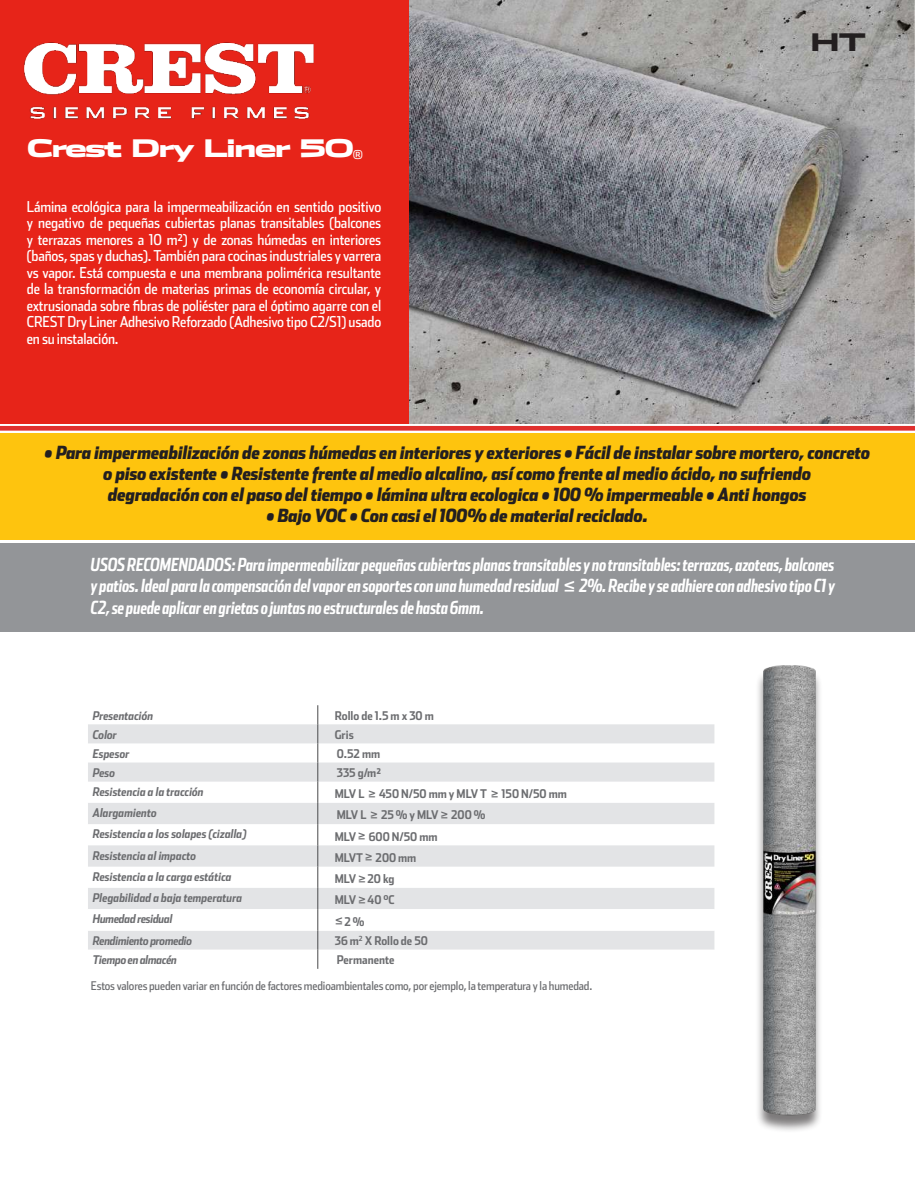
<style>
.page{position:relative;width:915px;height:1191px;background:#fff}
.page>*{position:absolute;margin:0;border:0;box-sizing:border-box;transform-origin:0 0}
.t1{font:900 24px "Stainless Ext";letter-spacing:-.075em;color:#fff}
.t2{font:900 24px "Stainless Ext";color:#231f20}
.t3{font:italic 900 18px/21px "Stainless Cond";letter-spacing:-.01em;color:#231f20;text-align:center}
.t4{font:italic 700 18px/21.6px "Stainless Comp";letter-spacing:-.01em;color:#fff;text-align:justify}
.t5{font:15px/16.5px "Stainless Cond";letter-spacing:-.01em;color:#fff;text-align:justify}
.t6{font:italic 700 12px "Stainless Cond";color:#6c6d70}
.t7{font:700 12px "Stainless Cond";color:#6c6d70}
.t8{font:12px "Stainless Cond";letter-spacing:-.01em;color:#6c6d70}
.t9{font:italic 700 12px "Stainless Cond";letter-spacing:-.025em;color:#6c6d70}
.s1{font-family:"Helvetica Neue";font-weight:500;font-style:normal}
.s2{font-family:"Helvetica Neue"}
.s3{font-family:"Helvetica Neue";font-weight:500}
</style>
<div class="page">
<svg style="left:88px;top:705px;width:626px;height:263px"></svg>
<svg style="left:0;top:425px;width:914px;height:6px"></svg>
<img style="left:408px;top:0;width:506px;height:423px">
<div style="left:0;top:0;width:408px;height:423px;background:#e72419"></div>
<img style="left:23px;top:42px;width:291px;height:78px">
<div style="left:0;top:432px;width:914px;height:107px;background:#fec40e"></div>
<div style="left:0;top:543px;width:914px;height:88px;background:#939598"></div>
<img style="left:758px;top:665px;width:62px;height:461px">
<h1 class="t1" style="left:27px;top:134px;width:337px">Crest Dry Liner 50<sub>®</sub></h1>
<p class="t5" style="left:27px;top:198px;width:356px">Lámina ecológica para la impermeabilización en sentido positivo y negativo de pequeñas cubiertas planas transitables (balcones y terrazas menores a 10 m²) y de zonas húmedas en interiores (baños, spas y duchas). También para cocinas industriales y varrera vs vapor. Está compuesta e una membrana polimérica resultante de la transformación de materias primas de economía circular, y extrusionada sobre fibras de poliéster para el óptimo agarre con el CREST Dry Liner Adhesivo Reforzado (Adhesivo tipo C2/S1) usado en su instalación.</p>
<h1 class="t2" style="left:810px;top:28px;width:58px">HT</h1>
<p class="t3" style="left:45px;top:441px;width:827px">• Para impermeabilización de zonas húmedas en interiores y exteriores • Fácil de instalar sobre mortero, concreto o piso existente • Resistente frente al medio alcalino, así como frente al medio ácido, no sufriendo<br>degradación con el paso del tiempo • lámina ultra ecologica • 100 % impermeable • Anti hongos</p>
<p class="t3" style="left:266px;top:504px;width:383px">• Bajo VOC • Con casi el 100% de material reciclado.</p>
<p class="t4" style="left:91px;top:553px;width:745px">USOS RECOMENDADOS: Para impermeabilizar pequeñas cubiertas planas transitables y no transitables: terrazas, azoteas, balcones y patios. Ideal para la compensación del vapor en soportes con una humedad residual <span class="s1">≤</span> 2%. Recibe y se adhiere con adhesivo tipo C1 y C2, se puede aplicar en grietas o juntas no estructurales de hasta 6mm.</p>
<p class="t6" style="left:93px;top:708px;width:62px">Presentación</p>
<p class="t7" style="left:335px;top:708px;width:100px">Rollo de 1.5 m x 30 m</p>
<p class="t6" style="left:93px;top:727px;width:26px">Color</p>
<p class="t7" style="left:335px;top:727px;width:21px">Gris</p>
<p class="t6" style="left:93px;top:746px;width:38px">Espesor</p>
<p class="t7" style="left:337px;top:746px;width:45px">0.52 mm</p>
<p class="t6" style="left:93px;top:765px;width:24px">Peso</p>
<p class="t7" style="left:337px;top:765px;width:46px">335 g/m²</p>
<p class="t6" style="left:93px;top:784px;width:112px">Resistencia a la tracción</p>
<p class="t7" style="left:335px;top:786px;width:233px">MLV L <span class="s2">≥</span> 450 N/50 mm y MLV T <span class="s2">≥</span> 150 N/50 mm</p>
<p class="t6" style="left:93px;top:805px;width:66px">Alargamiento</p>
<p class="t7" style="left:337px;top:807px;width:150px">MLV L <span class="s2">≥</span> 25 % y MLV <span class="s2">≥</span> 200 %</p>
<p class="t6" style="left:93px;top:827px;width:155px">Resistencia a los solapes (cizalla)</p>
<p class="t7" style="left:334px;top:829px;width:104px">MLV <span class="s2">≥</span> 600 N/50 mm</p>
<p class="t6" style="left:93px;top:848px;width:105px">Resistencia al impacto</p>
<p class="t7" style="left:334px;top:850px;width:83px">MLVT <span class="s2">≥</span> 200 mm</p>
<p class="t6" style="left:93px;top:869px;width:140px">Resistencia a la carga estática</p>
<p class="t7" style="left:335px;top:871px;width:61px">MLV <span class="s2">≥</span> 20 kg</p>
<p class="t6" style="left:93px;top:890px;width:151px">Plegabilidad a baja temperatura</p>
<p class="t7" style="left:335px;top:892px;width:61px">MLV <span class="s2">≥</span> 40 °C</p>
<p class="t9" style="left:93px;top:912px;width:81px">Humedad residual</p>
<p class="t7" style="left:335px;top:914px;width:30px"><span class="s3">≤</span> 2 %</p>
<p class="t9" style="left:93px;top:933px;width:101px">Rendimiento promedio</p>
<p class="t7" style="left:335px;top:933px;width:95px">36 m<sup>2</sup> X Rollo de 50</p>
<p class="t9" style="left:93px;top:952px;width:86px">Tiempo en almacén</p>
<p class="t7" style="left:337px;top:952px;width:59px">Permanente</p>
<p class="t8" style="left:91px;top:978px;width:502px">Estos valores pueden variar en función de factores medioambientales como, por ejemplo, la temperatura y la humedad.</p>
</div>
